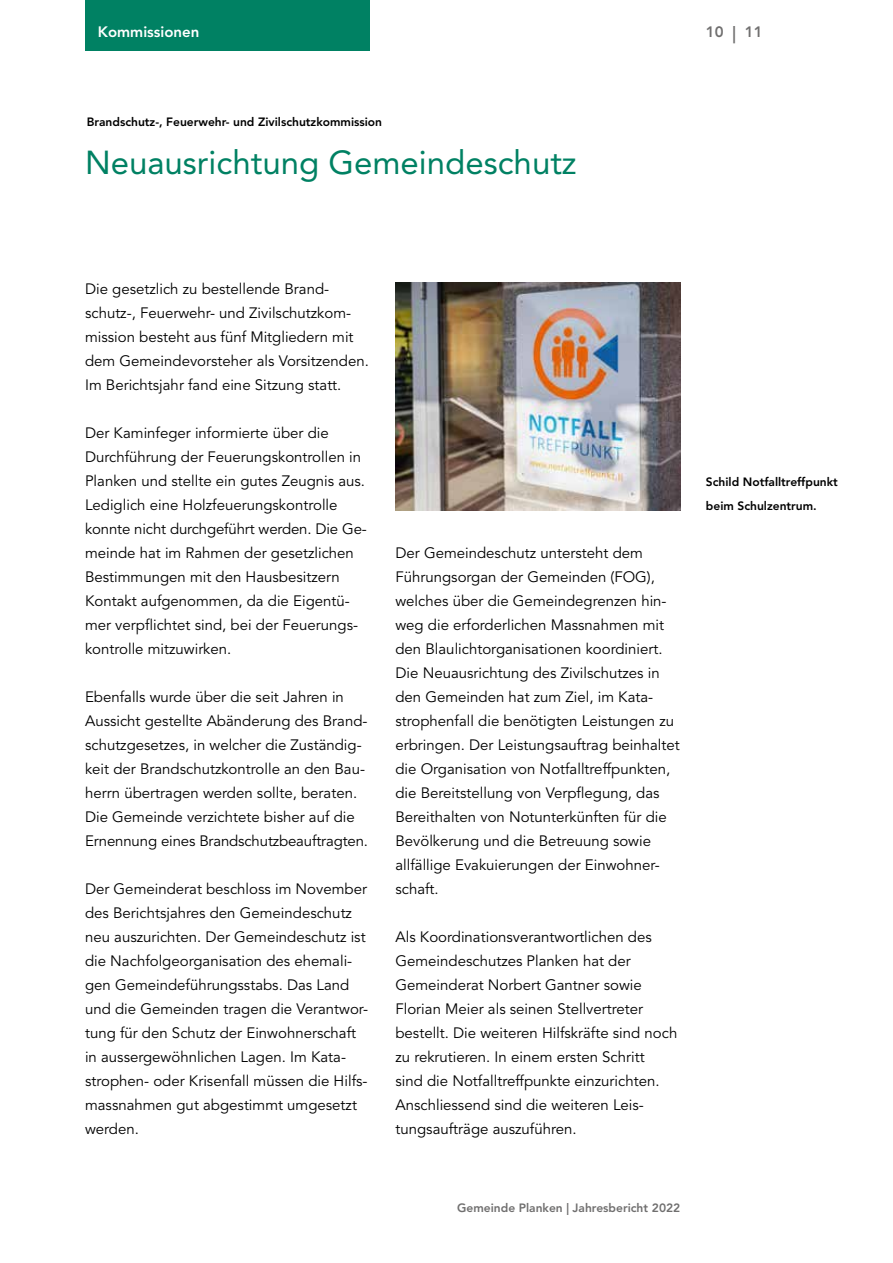
<style>
.page{position:relative;width:893px;height:1263px;background:#fff}
.page>*{position:absolute;margin:0;border:0;box-sizing:border-box;transform-origin:0 0}
.t1{font:33px "Avenir LT Std";color:#008163}
.t2{font:15px/24px "Avenir LT Std";color:#000}
.t3{font:800 15px "Avenir LT Std";color:#fff}
.t4{font:800 15px "Avenir LT Std";color:#706f6f}
.t5{font:800 12px/24px "Avenir LT Std";color:#000}
.t6{font:800 12px "Avenir LT Std";color:#706f6f}
.s1{font-size:17.4px}
</style>
<div class="page">
<div style="left:85px;top:0;width:285px;height:51px;background:#008163"></div>
<img style="left:395px;top:283px;width:285px;height:227px">
<p class="t3" style="left:98px;top:23px;width:103px">Kommissionen</p>
<p class="t4" style="left:706px;top:23px;width:58px">10 <span class="s1">|</span> 11</p>
<p class="t5" style="left:87px;top:110px;width:297px">Brandschutz-, Feuerwehr- und Zivilschutzkommission</p>
<h1 class="t1" style="left:85px;top:143px;width:493px">Neuausrichtung Gemeindeschutz</h1>
<p class="t2" style="left:85px;top:277px;width:285px">Die gesetzlich zu bestellende Brand&shy;schutz-, Feuerwehr- und Zivilschutzkom&shy;mission besteht aus fünf Mitgliedern mit dem Gemeindevorsteher als Vorsitzenden.<br>Im Berichtsjahr fand eine Sitzung statt.</p>
<p class="t2" style="left:85px;top:421px;width:283px">Der Kaminfeger informierte über die Durchführung der Feuerungskontrollen in Planken und stellte ein gutes Zeugnis aus.<br>Lediglich eine Holzfeuerungskontrolle konnte nicht durchgeführt werden. Die Ge&shy;meinde hat im Rahmen der gesetzlichen Bestimmungen mit den Hausbesitzern Kontakt aufgenommen, da die Eigentü&shy;mer verpflichtet sind, bei der Feuerungs&shy;kontrolle mitzuwirken.</p>
<p class="t2" style="left:85px;top:685px;width:285px">Ebenfalls wurde über die seit Jahren in Aussicht gestellte Abänderung des Brand&shy;schutzgesetzes, in welcher die Zuständig&shy;keit der Brandschutzkontrolle an den Bau&shy;herrn übertragen werden sollte, beraten.<br>Die Gemeinde verzichtete bisher auf die Ernennung eines Brandschutzbeauftragten.</p>
<p class="t2" style="left:85px;top:877px;width:285px">Der Gemeinderat beschloss im November des Berichtsjahres den Gemeindeschutz neu auszurichten. Der Gemeindeschutz ist die Nachfolgeorganisation des ehemali&shy;gen Gemeindeführungsstabs. Das Land und die Gemeinden tragen die Verantwor&shy;tung für den Schutz der Einwohnerschaft in aussergewöhnlichen Lagen. Im Kata&shy;strophen- oder Krisenfall müssen die Hilfs&shy;massnahmen gut abgestimmt umgesetzt werden.</p>
<p class="t2" style="left:395px;top:541px;width:286px">Der Gemeindeschutz untersteht dem Führungsorgan der Gemeinden (FOG), welches über die Gemeindegrenzen hin&shy;weg die erforderlichen Massnahmen mit den Blaulichtorganisationen koordiniert.<br>Die Neuausrichtung des Zivilschutzes in den Gemeinden hat zum Ziel, im Kata&shy;strophenfall die benötigten Leistungen zu erbringen. Der Leistungsauftrag beinhaltet die Organisation von Notfalltreffpunkten, die Bereitstellung von Verpflegung, das Bereithalten von Notunterkünften für die Bevölkerung und die Betreuung sowie allfällige Evakuierungen der Einwohner&shy;schaft.</p>
<p class="t2" style="left:395px;top:925px;width:283px">Als Koordinationsverantwortlichen des Gemeindeschutzes Planken hat der Gemeinderat Norbert Gantner sowie Florian Meier als seinen Stellvertreter bestellt. Die weiteren Hilfskräfte sind noch zu rekrutieren. In einem ersten Schritt<br>sind die Notfalltreffpunkte einzurichten.<br>Anschliessend sind die weiteren Leis&shy;tungsaufträge auszuführen.</p>
<p class="t6" style="left:457px;top:1200px;width:225px">Gemeinde Planken | Jahresbericht 2022</p>
<p class="t5" style="left:706px;top:470px;width:134px">Schild Notfalltreffpunkt beim Schulzentrum.</p>
</div>
